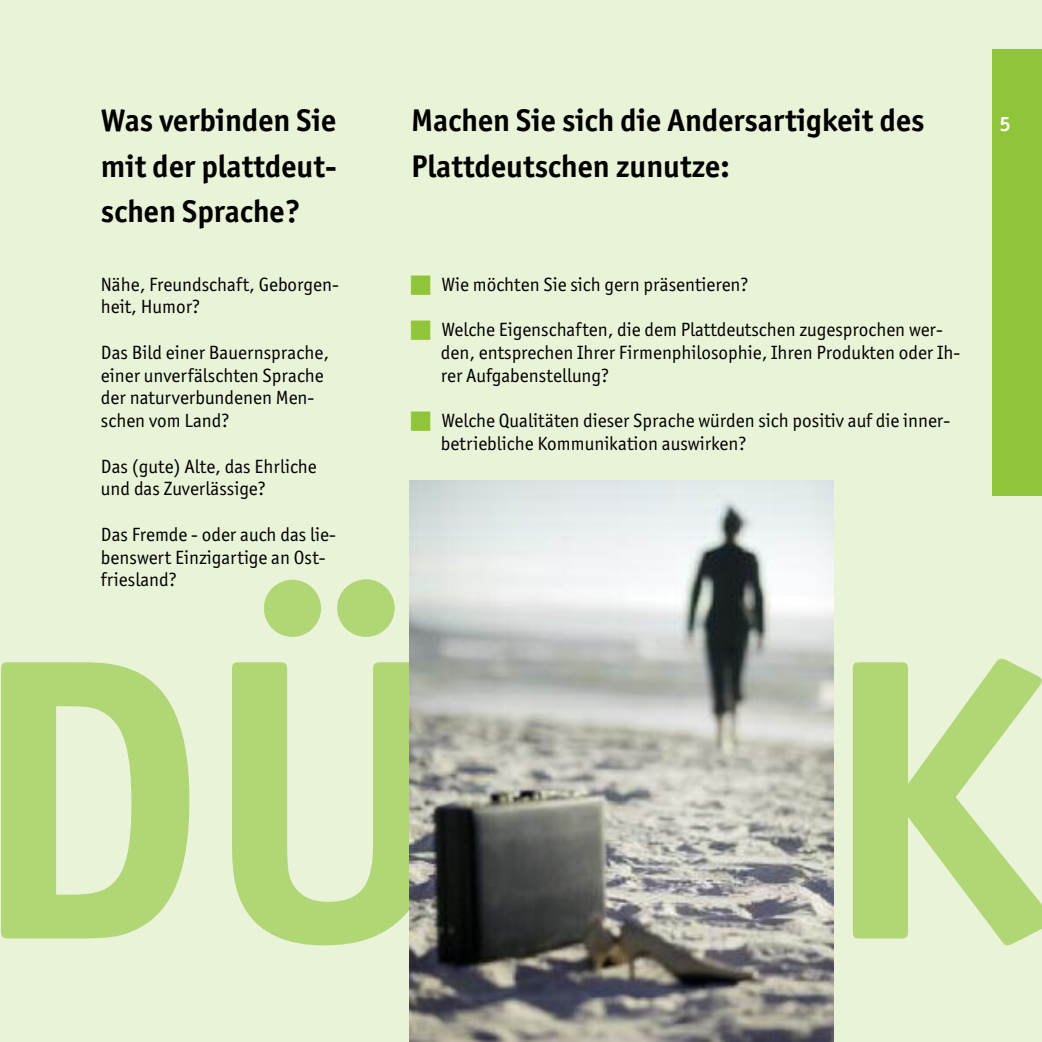
<style>
.page{position:relative;width:1042px;height:1042px;background:#e9f3d7}
.page>*{position:absolute;margin:0;border:0;box-sizing:border-box;transform-origin:0 0}
.t1{font:700 402.5px "Officina San ITC";color:#b1d675}
.t2{font:700 31.5px/45.5px "Officina San ITC";color:#000;text-align:justify}
.t3{font:700 21px "Officina Ser ITC";color:#fff}
.t4{font:19.25px/22.8px "Officina San ITC";color:#000}
</style>
<div class="page">
<div style="left:992px;top:50px;width:50px;height:446px;background:#90c439"></div>
<img style="left:409px;top:481px;width:424px;height:561px">
<h2 class="t2" style="left:101px;top:98px;width:237px">Was verbinden Sie mit der plattdeut&shy;schen Sprache?</h2>
<h2 class="t2" style="left:411px;top:98px;width:515px">Machen Sie sich die Andersartigkeit des<br>Plattdeutschen zunutze:</h2>
<p class="t3" style="left:999px;top:112px;width:13px">5</p>
<p class="t4" style="left:101px;top:272px;width:239px">Nähe, Freundschaft, Geborgen&shy;heit, Humor?</p>
<p class="t4" style="left:101px;top:341px;width:230px">Das Bild einer Bauernsprache, einer unverfälschten Sprache der naturverbundenen Men&shy;schen vom Land?</p>
<p class="t4" style="left:101px;top:454px;width:217px">Das (gute) Alte, das Ehrliche und das Zuverlässige?</p>
<p class="t4" style="left:101px;top:523px;width:236px">Das Fremde - oder auch das lie&shy;benswert Einzigartige an Ost&shy;friesland?</p>
<p class="t4" style="left:442px;top:272px;width:309px">Wie möchten Sie sich gern präsentieren?</p>
<p class="t4" style="left:441px;top:318px;width:521px">Welche Eigenschaften, die dem Plattdeutschen zugesprochen wer&shy;den, entsprechen Ihrer Firmenphilosophie, Ihren Produkten oder Ih&shy;rer Aufgabenstellung?</p>
<p class="t4" style="left:441px;top:409px;width:511px">Welche Qualitäten dieser Sprache würden sich positiv auf die inner&shy;betriebliche Kommunikation auswirken?</p>
<h1 class="t1" style="left:-33px;top:564px;width:1084px">DÜTSK</h1>
</div>
